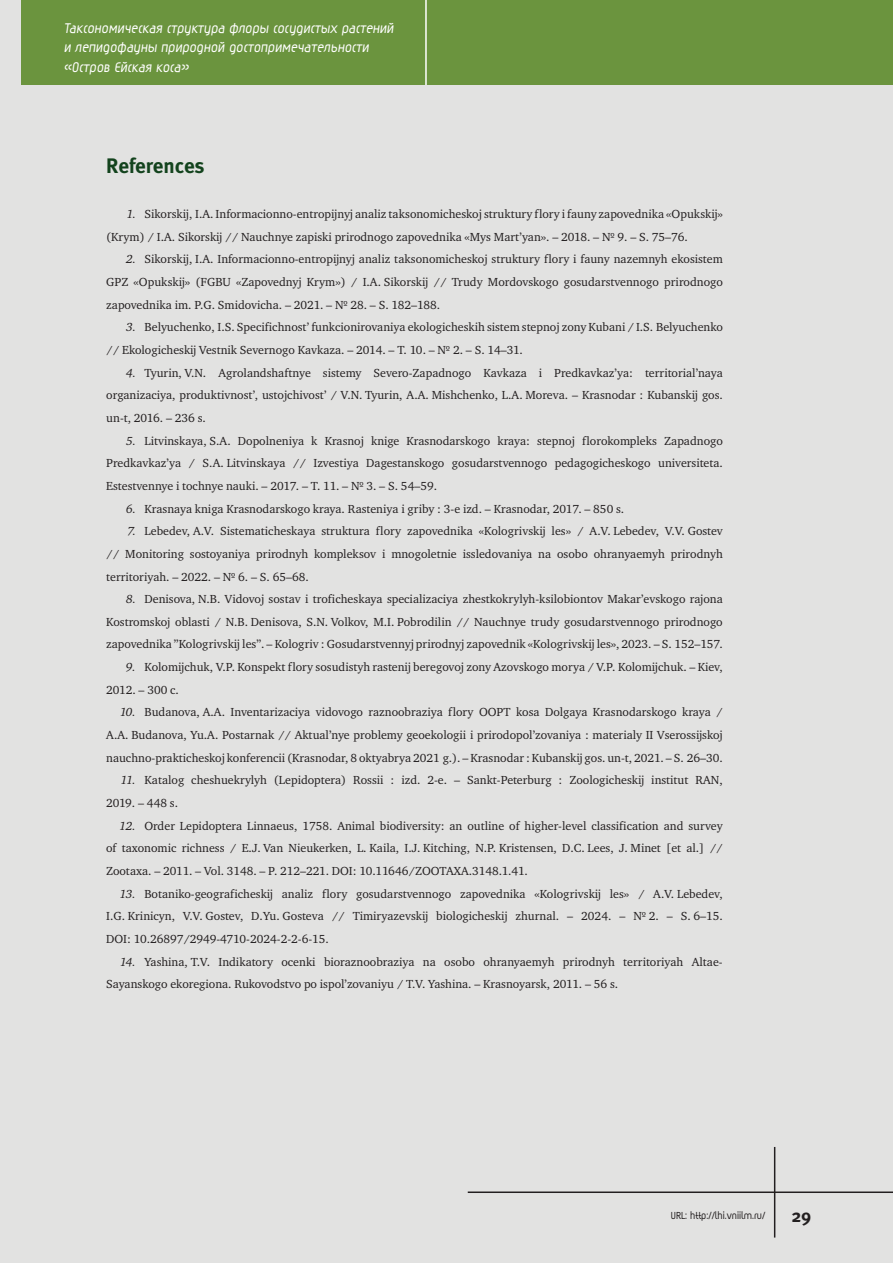
<style>
.page{position:relative;width:893px;height:1263px;background:#e2e2e1}
.page>*{position:absolute;margin:0;border:0;box-sizing:border-box;transform-origin:0 0}
.t1{font:21px "Meta Bold LFC";letter-spacing:-.005em;color:#13431d}
.t2{font:18px "Meta Bold C";color:#231f20}
.t3{font:700 16.5px/19.8px "Magic C";color:#fff}
.t4{font:12px/22.6px "Charter C";color:#231f20;text-align:justify}
.t5{font:700 12px "Magic C";color:#231f20}
.s1{font-style:italic}
</style>
<div class="page">
<div style="left:21px;top:0;width:872px;height:85px;background:#6b943e"></div>
<hr style="left:425px;top:0;width:2px;height:85px;background:#fff">
<hr style="left:468px;top:1191px;width:425px;height:2px;background:#231f20">
<hr style="left:774px;top:1147px;width:1px;height:90px;background:#231f20">
<h3 class="t3" style="left:64px;top:19px;width:334px">Таксономическая структура флоры сосудистых растений и лепидофауны природной достопримечательности «Остров Ейская коса»</h3>
<h1 class="t1" style="left:106px;top:153px;width:100px">References</h1>
<p class="t4" style="left:106px;top:203px;width:618px;text-indent:20px"><span class="s1">1.</span> Sikorskij, I.A. Informacionno-entropijnyj analiz taksonomicheskoj struktury flory i fauny zapovednika «Opukskij» (Krym) / I.A. Sikorskij // Nauchnye zapiski prirodnogo zapovednika «Mys Mart’yan». – 2018. – № 9. – S. 75–76.</p>
<p class="t4" style="left:106px;top:248px;width:618px;text-indent:20px"><span class="s1">2.</span> Sikorskij, I.A. Informacionno-entropijnyj analiz taksonomicheskoj struktury flory i fauny nazemnyh ekosistem GPZ «Opukskij» (FGBU «Zapovednyj Krym») / I.A. Sikorskij // Trudy Mordovskogo gosudarstvennogo prirodnogo zapovednika im. P.G. Smidovicha. – 2021. – № 28. – S. 182–188.</p>
<p class="t4" style="left:106px;top:316px;width:618px;text-indent:20px"><span class="s1">3.</span> Belyuchenko, I.S. Specifichnost’ funkcionirovaniya ekologicheskih sistem stepnoj zony Kubani / I.S. Belyuchenko // Ekologicheskij Vestnik Severnogo Kavkaza. – 2014. – T. 10. – № 2. – S. 14–31.</p>
<p class="t4" style="left:106px;top:361px;width:618px;text-indent:20px"><span class="s1">4.</span> Tyurin, V.N. Agrolandshaftnye sistemy Severo-Zapadnogo Kavkaza i Predkavkaz’ya: territorial’naya organizaciya, produktivnost’, ustojchivost’ / V.N. Tyurin, A.A. Mishchenko, L.A. Moreva. – Krasnodar : Kubanskij gos. un-t, 2016. – 236 s.</p>
<p class="t4" style="left:106px;top:429px;width:618px;text-indent:20px"><span class="s1">5.</span> Litvinskaya, S.A. Dopolneniya k Krasnoj knige Krasnodarskogo kraya: stepnoj florokompleks Zapadnogo Predkavkaz’ya / S.A. Litvinskaya // Izvestiya Dagestanskogo gosudarstvennogo pedagogicheskogo universiteta.<br>Estestvennye i tochnye nauki. – 2017. – T. 11. – № 3. – S. 54–59.</p>
<p class="t4" style="left:126px;top:497px;width:500px"><span class="s1">6.</span> Krasnaya kniga Krasnodarskogo kraya. Rasteniya i griby : 3-e izd. – Krasnodar, 2017. – 850 s.</p>
<p class="t4" style="left:106px;top:520px;width:618px;text-indent:21px"><span class="s1">7.</span> Lebedev, A.V. Sistematicheskaya struktura flory zapovednika «Kologrivskij les» / A.V. Lebedev, V.V. Gostev // Monitoring sostoyaniya prirodnyh kompleksov i mnogoletnie issledovaniya na osobo ohranyaemyh prirodnyh territoriyah. – 2022. – № 6. – S. 65–68.</p>
<p class="t4" style="left:106px;top:588px;width:618px;text-indent:20px"><span class="s1">8.</span> Denisova, N.B. Vidovoj sostav i troficheskaya specializaciya zhestkokrylyh-ksilobiontov Makar’evskogo rajona Kostromskoj oblasti / N.B. Denisova, S.N. Volkov, M.I. Pobrodilin // Nauchnye trudy gosudarstvennogo prirodnogo zapovednika ”Kologrivskij les”. – Kologriv : Gosudarstvennyj prirodnyj zapovednik «Kologrivskij les», 2023. – S. 152–157.</p>
<p class="t4" style="left:106px;top:656px;width:618px;text-indent:20px"><span class="s1">9.</span> Kolomijchuk, V.P. Konspekt flory sosudistyh rastenij beregovoj zony Azovskogo morya / V.P. Kolomijchuk. – Kiev,<br>2012. – 300 c.</p>
<p class="t4" style="left:106px;top:701px;width:618px;text-indent:14px"><span class="s1">10.</span> Budanova, A.A. Inventarizaciya vidovogo raznoobraziya flory OOPT kosa Dolgaya Krasnodarskogo kraya / A.A. Budanova, Yu.A. Postarnak // Aktual’nye problemy geoekologii i prirodopol’zovaniya : materialy II Vserossijskoj nauchno-prakticheskoj konferencii (Krasnodar, 8 oktyabrya 2021 g.). – Krasnodar : Kubanskij gos. un-t, 2021. – S. 26–30.</p>
<p class="t4" style="left:106px;top:769px;width:618px;text-indent:15px"><span class="s1">11.</span> Katalog cheshuekrylyh (Lepidoptera) Rossii : izd. 2-e. – Sankt-Peterburg : Zoologicheskij institut RAN,<br>2019. – 448 s.</p>
<p class="t4" style="left:106px;top:814px;width:618px;text-indent:14px"><span class="s1">12.</span> Order Lepidoptera Linnaeus, 1758. Animal biodiversity: an outline of higher-level classification and survey of taxonomic richness / E.J. Van Nieukerken, L. Kaila, I.J. Kitching, N.P. Kristensen, D.C. Lees, J. Minet [et al.] // Zootaxa. – 2011. – Vol. 3148. – P. 212–221. DOI: 10.11646/ZOOTAXA.3148.1.41.</p>
<p class="t4" style="left:106px;top:882px;width:618px;text-indent:14px"><span class="s1">13.</span> Botaniko-geograficheskij analiz flory gosudarstvennogo zapovednika «Kologrivskij les» / A.V. Lebedev, I.G. Krinicyn, V.V. Gostev, D.Yu. Gosteva // Timiryazevskij biologicheskij zhurnal. – 2024. – № 2. – S. 6–15.<br>DOI: 10.26897/2949-4710-2024-2-2-6-15.</p>
<p class="t4" style="left:106px;top:950px;width:618px;text-indent:14px"><span class="s1">14.</span> Yashina, T.V. Indikatory ocenki bioraznoobraziya na osobo ohranyaemyh prirodnyh territoriyah Altae-<br>Sayanskogo ekoregiona. Rukovodstvo po ispol’zovaniyu / T.V. Yashina. – Krasnoyarsk, 2011. – 56 s.</p>
<p class="t5" style="left:671px;top:1210px;width:96px">URL: http://lhi.vniilm.ru/</p>
<h2 class="t2" style="left:791px;top:1205px;width:21px">29</h2>
</div>
